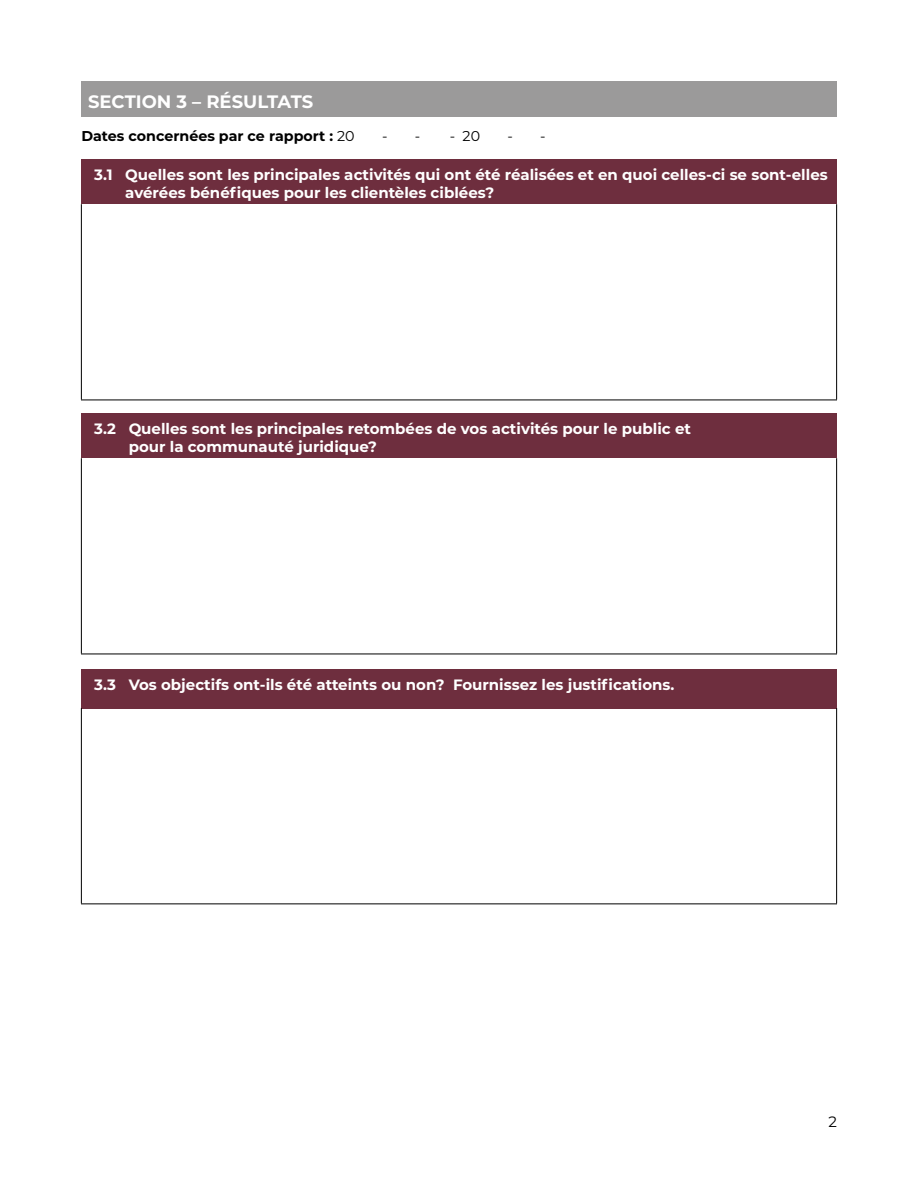
<style>
.page{position:relative;width:918px;height:1188px;background:#fff}
.page>*{position:absolute;margin:0;border:0;box-sizing:border-box;transform-origin:0 0}
.t1{font:700 18px "Montserrat";color:#fff}
.t2{font:700 15px/18px "Montserrat";color:#fff}
.t3{font:15px "Montserrat";color:#000}
.t4{font:700 14.25px "Montserrat";color:#000}
.t5{font:14.25px "Montserrat";color:#000}
.s1{font-weight:400}
</style>
<div class="page">
<div style="left:81px;top:160px;width:756px;height:44px;background:#6e2e3e"></div>
<hr style="left:81px;top:204px;width:1px;height:196px;background:#000">
<hr style="left:836px;top:204px;width:1px;height:196px;background:#000">
<hr style="left:81px;top:400px;width:756px;height:1px;background:#000">
<div style="left:81px;top:414px;width:756px;height:44px;background:#6e2e3e"></div>
<hr style="left:81px;top:458px;width:1px;height:196px;background:#000">
<hr style="left:836px;top:458px;width:1px;height:196px;background:#000">
<hr style="left:81px;top:654px;width:756px;height:1px;background:#000">
<div style="left:81px;top:669px;width:756px;height:39px;background:#6e2e3e"></div>
<hr style="left:81px;top:708px;width:1px;height:195px;background:#000">
<hr style="left:836px;top:708px;width:1px;height:195px;background:#000">
<hr style="left:81px;top:903px;width:756px;height:1px;background:#000">
<div style="left:81px;top:81px;width:756px;height:36px;background:#9b9a9a"></div>
<p class="t1" style="left:88px;top:88px;width:227px">SECTION 3 – RÉSULTATS</p>
<p class="t4" style="left:81px;top:126px;width:275px">Dates concernées par ce rapport : <span class="s1">20</span></p>
<p class="t5" style="left:382px;top:126px;width:40px">- -</p>
<p class="t5" style="left:450px;top:126px;width:32px">- 20</p>
<p class="t5" style="left:507px;top:126px;width:40px">- -</p>
<p class="t2" style="left:125px;top:165px;width:704px;text-indent:-31px">3.1 Quelles sont les principales activités qui ont été réalisées et en quoi celles-ci se sont-elles avérées bénéfiques pour les clientèles ciblées?</p>
<p class="t2" style="left:129px;top:419px;width:564px;text-indent:-35px">3.2 Quelles sont les principales retombées de vos activités pour le public et pour la communauté juridique?</p>
<p class="t2" style="left:94px;top:674px;width:582px">3.3 Vos objectifs ont-ils été atteints ou non? Fournissez les justifications.</p>
<p class="t3" style="left:828px;top:1111px;width:10px">2</p>
</div>
